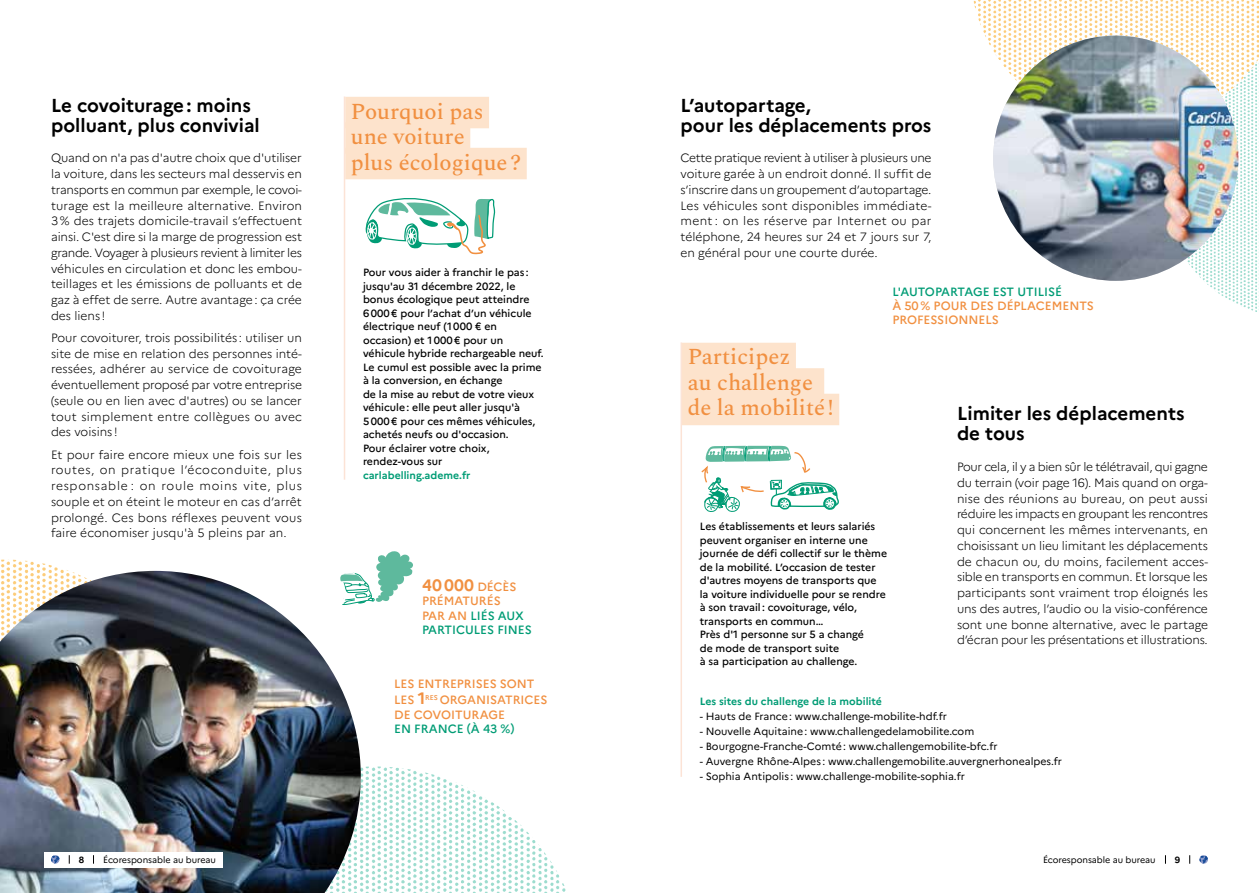
<style>
.page{position:relative;width:1259px;height:893px;background:#fff}
.page>*{position:absolute;margin:0;border:0;box-sizing:border-box;transform-origin:0 0}
.t1{font:500 22.5px/25.5px "Spectral";color:#f19041}
.t2{font:700 18.75px/20.2px "Marianne";color:#000}
.t3{font:700 16.5px "Marianne";color:#f19041}
.t4{font:300 12px/15.8px "Marianne";color:#000;text-align:justify}
.t5{font:500 12px/16.5px "Marianne";color:#f19041}
.t6{font:500 12px/14.2px "Marianne";color:#009c75}
.t7{font:500 10.5px/13.5px "Marianne";color:#000}
.t8{font:10.5px "Marianne";color:#000}
.t9{font:700 10.5px "Marianne";color:#009c75}
.t10{font:9px "Marianne";letter-spacing:-.005em;color:#000}
.t11{font:700 9px "Marianne";color:#000}
.s1{font-weight:500;font-size:12px}
.s2{color:#f19041}
.s3{font-weight:700;font-size:16.5px}
</style>
<div class="page">
<img style="left:361px;top:766px;width:205px;height:127px">
<svg style="left:994px;top:128px;width:265px;height:184px"></svg>
<img style="left:973px;top:0;width:286px;height:128px">
<img style="left:0;top:571px;width:361px;height:322px">
<img style="left:993px;top:36px;width:245px;height:245px;border-radius:123px">
<svg style="left:701px;top:445px;width:138px;height:67px"></svg>
<hr style="left:344px;top:96px;width:1px;height:384px;background:#fce3d6">
<hr style="left:680px;top:342px;width:2px;height:435px;background:#fce3d6">
<div style="left:345px;top:97px;width:144px;height:31px;background:#fde3cc"></div>
<div style="left:345px;top:122px;width:125px;height:32px;background:#fde3cc"></div>
<div style="left:345px;top:148px;width:182px;height:31px;background:#fde3cc"></div>
<div style="left:682px;top:343px;width:114px;height:31px;background:#fde3cc"></div>
<div style="left:682px;top:368px;width:142px;height:32px;background:#fde3cc"></div>
<div style="left:682px;top:394px;width:157px;height:31px;background:#fde3cc"></div>
<svg style="left:365px;top:198px;width:131px;height:57px"></svg>
<svg style="left:320px;top:551px;width:93px;height:63px"></svg>
<div style="left:44px;top:852px;width:179px;height:15px;background:#fff"></div>
<svg style="left:51px;top:855px;width:9px;height:9px"></svg>
<svg style="left:1199px;top:855px;width:9px;height:9px"></svg>
<h2 class="t2" style="left:51px;top:93px;width:210px">Le covoiturage : moins polluant, plus convivial</h2>
<p class="t4" style="left:51px;top:149px;width:253px">Quand on n'a pas d'autre choix que d'utiliser la voiture, dans les secteurs mal desservis en transports en commun par exemple, le covoi&shy;turage est la meilleure alternative. Environ 3 % des trajets domicile-travail s’effectuent ainsi. C'est dire si la marge de progression est grande. Voyager à plusieurs revient à limiter les véhicules en circulation et donc les embou&shy;teillages et les émissions de polluants et de gaz à effet de serre. Autre avantage : ça crée des liens !</p>
<p class="t4" style="left:51px;top:329px;width:253px">Pour covoiturer, trois possibilités : utiliser un site de mise en relation des personnes inté&shy;ressées, adhérer au service de covoiturage éventuellement proposé par votre entreprise (seule ou en lien avec d'autres) ou se lancer tout simplement entre collègues ou avec des voisins !</p>
<p class="t4" style="left:51px;top:445px;width:252px">Et pour faire encore mieux une fois sur les routes, on pratique l’écoconduite, plus responsable : on roule moins vite, plus souple et on éteint le moteur en cas d’arrêt prolongé. Ces bons réflexes peuvent vous faire économiser jusqu'à 5 pleins par an.</p>
<h1 class="t1" style="left:351px;top:97px;width:172px">Pourquoi pas une voiture<br>plus écologique ?</h1>
<p class="t7" style="left:363px;top:265px;width:182px">Pour vous aider à franchir le pas : jusqu'au 31 décembre 2022, le bonus écologique peut atteindre<br>6 000 € pour l’achat d’un véhicule électrique neuf (1 000 € en occasion) et 1 000 € pour un véhicule hybride rechargeable neuf.<br>Le cumul est possible avec la prime à la conversion, en échange<br>de la mise au rebut de votre vieux véhicule : elle peut aller jusqu'à<br>5 000 € pour ces mêmes véhicules, achetés neufs ou d'occasion.<br>Pour éclairer votre choix, rendez-vous sur</p>
<p class="t9" style="left:363px;top:467px;width:109px">carlabelling.ademe.fr</p>
<h3 class="t3" style="left:422px;top:572px;width:96px">40 000 <span class="s1">DÉCÈS</span></h3>
<p class="t6" style="left:422px;top:593px;width:111px"><span class="s2">PRÉMATURÉS<br>PAR AN</span> LIÉS AUX<br>PARTICULES FINES</p>
<p class="t5" style="left:394px;top:674px;width:155px">LES ENTREPRISES SONT<br>LES <span class="s3">1</span><sup>RES</sup> ORGANISATRICES</p>
<p class="t5" style="left:394px;top:705px;width:112px">DE COVOITURAGE</p>
<p class="t6" style="left:394px;top:720px;width:122px">EN FRANCE (À 43 %)</p>
<h2 class="t2" style="left:680px;top:93px;width:252px">L’autopartage,<br>pour les déplacements pros</h2>
<p class="t4" style="left:680px;top:149px;width:252px">Cette pratique revient à utiliser à plusieurs une voiture garée à un endroit donné. Il suffit de s’inscrire dans un groupement d’autopartage.<br>Les véhicules sont disponibles immédiate&shy;ment : on les réserve par Internet ou par téléphone, 24 heures sur 24 et 7 jours sur 7, en général pour une courte durée.</p>
<p class="t6" style="left:892px;top:283px;width:171px">L'AUTOPARTAGE EST UTILISÉ</p>
<p class="t5" style="left:892px;top:298px;width:203px;line-height:14.2px">À 50 % POUR DES DÉPLACEMENTS<br>PROFESSIONNELS</p>
<h1 class="t1" style="left:687px;top:343px;width:147px">Participez<br>au challenge de la mobilité !</h1>
<p class="t7" style="left:700px;top:519px;width:189px">Les établissements et leurs salariés peuvent organiser en interne une journée de défi collectif sur le thème de la mobilité. L’occasion de tester d'autres moyens de transports que la voiture individuelle pour se rendre à son travail : covoiturage, vélo, transports en commun…<br>Près d'1 personne sur 5 a changé<br>de mode de transport suite<br>à sa participation au challenge.</p>
<h2 class="t2" style="left:957px;top:402px;width:229px">Limiter les déplacements de tous</h2>
<p class="t4" style="left:957px;top:458px;width:252px">Pour cela, il y a bien sûr le télétravail, qui gagne du terrain (voir page 16). Mais quand on orga&shy;nise des réunions au bureau, on peut aussi réduire les impacts en groupant les rencontres qui concernent les mêmes intervenants, en choisissant un lieu limitant les déplacements de chacun ou, du moins, facilement acces&shy;sible en transports en commun. Et lorsque les participants sont vraiment trop éloignés les uns des autres, l’audio ou la visio-conférence sont une bonne alternative, avec le partage d’écran pour les présentations et illustrations.</p>
<p class="t9" style="left:700px;top:693px;width:184px">Les sites du challenge de la mobilité</p>
<p class="t8" style="left:700px;top:708px;width:249px">- Hauts de France : www.challenge-mobilite-hdf.fr</p>
<p class="t8" style="left:700px;top:723px;width:276px">- Nouvelle Aquitaine : www.challengedelamobilite.com</p>
<p class="t8" style="left:700px;top:738px;width:299px">- Bourgogne-Franche-Comté : www.challengemobilite-bfc.fr</p>
<p class="t8" style="left:700px;top:753px;width:364px">- Auvergne Rhône-Alpes : www.challengemobilite.auvergnerhonealpes.fr</p>
<p class="t8" style="left:700px;top:768px;width:267px">- Sophia Antipolis : www.challenge-mobilite-sophia.fr</p>
<p class="t11" style="left:79px;top:852px;width:7px">8</p>
<p class="t10" style="left:103px;top:852px;width:114px">Écoresponsable au bureau</p>
<p class="t10" style="left:1043px;top:852px;width:114px">Écoresponsable au bureau</p>
<p class="t11" style="left:1175px;top:852px;width:7px">9</p>
</div>
